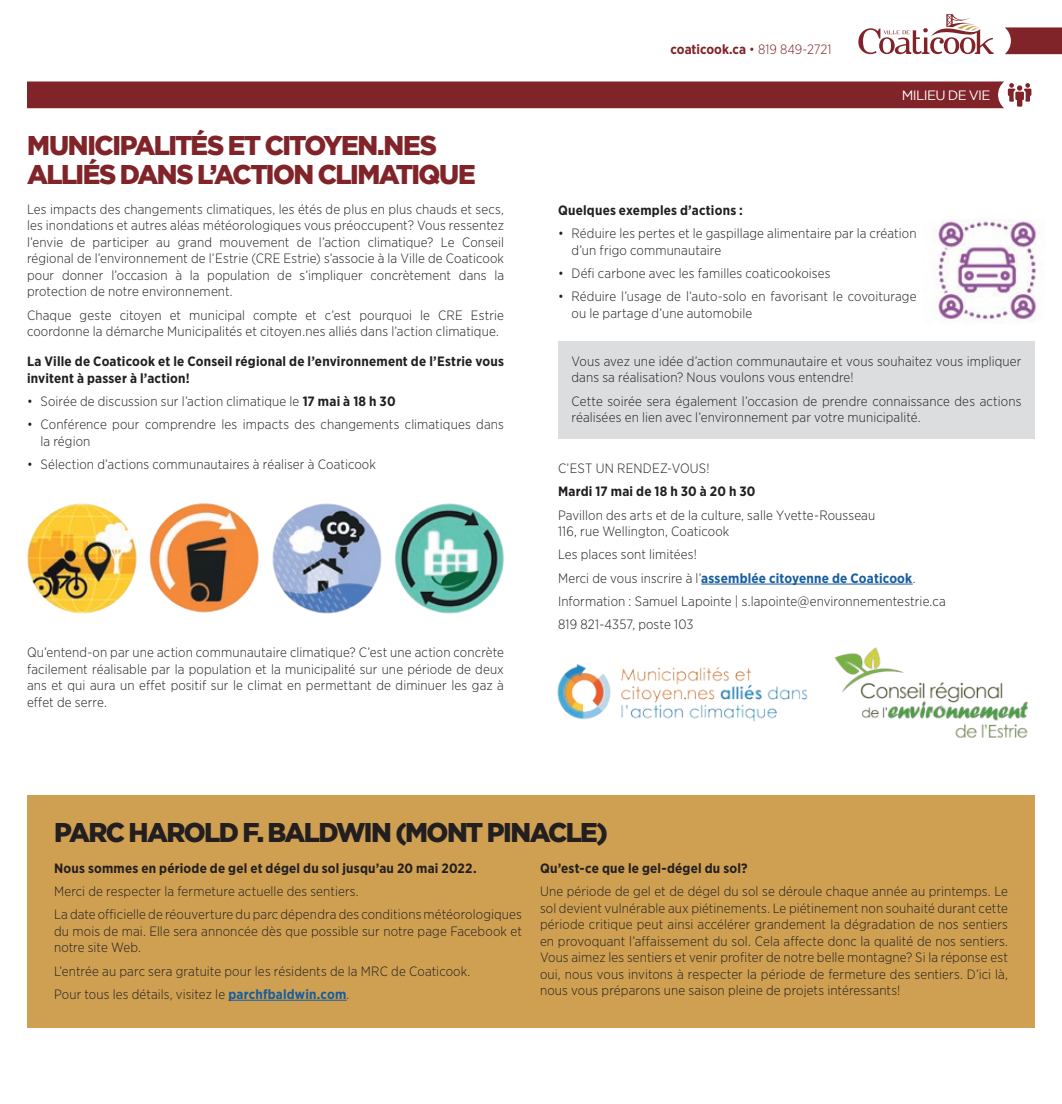
<style>
.page{position:relative;width:1062px;height:1104px;background:#fff}
.page>*{position:absolute;margin:0;border:0;box-sizing:border-box;transform-origin:0 0}
.t1{font:900 27px/28.5px "Gotham";letter-spacing:-.06em;color:#802429}
.t2{font:900 27px "Gotham";letter-spacing:-.06em;color:#231f20}
.t3{font:300 13.5px/16.5px "Gotham Narrow";letter-spacing:.01em;color:#231f20}
.t4{font:700 13.5px/16.5px "Gotham Narrow";letter-spacing:.015em;color:#231f20}
.t5{font:700 13.5px "Gotham Narrow";color:#802429}
.t6{font:13.5px "Gotham";letter-spacing:-.045em;color:#fff}
.s1{font-weight:700}
.s2{font-weight:300}
.s3{font-weight:700;color:#175d9e}
</style>
<div class="page">
<svg style="left:858px;top:14px;width:136px;height:40px"></svg>
<svg style="left:1005px;top:27px;width:57px;height:27px;background:#8a363b"></svg>
<div style="left:27px;top:81px;width:1004px;height:27px;background:#802429"></div>
<div style="left:27px;top:794px;width:1008px;height:233px;background:#cfa052"></div>
<hr style="left:228px;top:999px;width:119px;height:1px;background:#175d9e">
<hr style="left:701px;top:583px;width:212px;height:1px;background:#175d9e">
<img style="left:26px;top:502px;width:113px;height:113px;border-radius:57px">
<img style="left:149px;top:503px;width:110px;height:110px">
<img style="left:270px;top:502px;width:113px;height:113px;border-radius:55px">
<img style="left:392px;top:502px;width:113px;height:113px;border-radius:55px">
<div style="left:558px;top:341px;width:477px;height:98px;background:#dcdddf"></div>
<img style="left:557px;top:664px;width:251px;height:58px">
<img style="left:835px;top:647px;width:193px;height:91px">
<img style="left:933px;top:219px;width:105px;height:104px">
<h1 class="t1" style="left:27px;top:131px;width:450px">MUNICIPALITÉS ET CITOYEN.NES<br>ALLIÉS DANS L’ACTION CLIMATIQUE</h1>
<p class="t3" style="left:27px;top:200px;width:479px;text-align:justify">Les impacts des changements climatiques, les étés de plus en plus chauds et secs, les inondations et autres aléas météorologiques vous préoccupent? Vous ressentez l’envie de participer au grand mouvement de l’action climatique? Le Conseil régional de l’environnement de l’Estrie (CRE Estrie) s’associe à la Ville de Coaticook pour donner l’occasion à la population de s’impliquer concrètement dans la protection de notre environnement.</p>
<p class="t3" style="left:27px;top:306px;width:479px">Chaque geste citoyen et municipal compte et c’est pourquoi le CRE Estrie coordonne la démarche Municipalités et citoyen.nes alliés dans l’action climatique.</p>
<p class="t4" style="left:27px;top:353px;width:479px">La Ville de Coaticook et le Conseil régional de l’environnement de l’Estrie vous invitent à passer à l’action!</p>
<p class="t3" style="left:27px;top:392px;width:370px">• Soirée de discussion sur l’action climatique le <span class="s1">17 mai à 18 h 30</span></p>
<p class="t3" style="left:40px;top:416px;width:465px;text-indent:-14px">• Conférence pour comprendre les impacts des changements climatiques dans la région</p>
<p class="t3" style="left:27px;top:455px;width:350px">• Sélection d’actions communautaires à réaliser à Coaticook</p>
<p class="t3" style="left:27px;top:644px;width:478px;text-align:justify">Qu’entend-on par une action communautaire climatique? C’est une action concrète facilement réalisable par la population et la municipalité sur une période de deux ans et qui aura un effet positif sur le climat en permettant de diminuer les gaz à effet de serre.</p>
<p class="t5" style="left:671px;top:41px;width:162px">coaticook.ca <span class="s2">• 819 849-2721</span></p>
<p class="t6" style="left:902px;top:87px;width:90px">MILIEU DE VIE</p>
<p class="t4" style="left:558px;top:202px;width:187px">Quelques exemples d’actions :</p>
<p class="t3" style="left:571px;top:225px;width:347px;text-indent:-14px">• Réduire les pertes et le gaspillage alimentaire par la création d’un frigo communautaire</p>
<p class="t3" style="left:558px;top:264px;width:274px">• Défi carbone avec les familles coaticookoises</p>
<p class="t3" style="left:571px;top:288px;width:347px;text-indent:-14px">• Réduire l’usage de l’auto-solo en favorisant le covoiturage ou le partage d’une automobile</p>
<p class="t3" style="left:571px;top:352px;width:451px">Vous avez une idée d’action communautaire et vous souhaitez vous impliquer dans sa réalisation? Nous voulons vous entendre!</p>
<p class="t3" style="left:571px;top:392px;width:451px">Cette soirée sera également l’occasion de prendre connaissance des actions réalisées en lien avec l’environnement par votre municipalité.</p>
<p class="t3" style="left:558px;top:459px;width:153px">C’EST UN RENDEZ-VOUS!</p>
<p class="t4" style="left:558px;top:483px;width:199px">Mardi 17 mai de 18 h 30 à 20 h 30</p>
<p class="t3" style="left:558px;top:506px;width:319px">Pavillon des arts et de la culture, salle Yvette-Rousseau<br>116, rue Wellington, Coaticook</p>
<p class="t3" style="left:558px;top:542px;width:389px;line-height:23.2px">Les places sont limitées!<br>Merci de vous inscrire à l’<span class="s3">assemblée citoyenne de Coaticook</span>.<br>Information : Samuel Lapointe | s.lapointe@environnementestrie.ca 819 821-4357, poste 103</p>
<h1 class="t2" style="left:54px;top:816px;width:555px">PARC HAROLD F. BALDWIN (MONT PINACLE)</h1>
<p class="t4" style="left:54px;top:859px;width:424px">Nous sommes en période de gel et dégel du sol jusqu’au 20 mai 2022.</p>
<p class="t3" style="left:54px;top:879px;width:469px;line-height:23.2px">Merci de respecter la fermeture actuelle des sentiers.<br>La date officielle de réouverture du parc dépendra des conditions météorologiques</p>
<p class="t3" style="left:54px;top:922px;width:469px">du mois de mai. Elle sera annoncée dès que possible sur notre page Facebook et notre site Web.</p>
<p class="t3" style="left:54px;top:958px;width:418px;line-height:23.2px">L’entrée au parc sera gratuite pour les résidents de la MRC de Coaticook.<br>Pour tous les détails, visitez le <span class="s3">parchfbaldwin.com</span>.</p>
<p class="t4" style="left:540px;top:859px;width:209px">Qu’est-ce que le gel-dégel du sol?</p>
<p class="t3" style="left:540px;top:882px;width:470px;text-align:justify">Une période de gel et de dégel du sol se déroule chaque année au printemps. Le sol devient vulnérable aux piétinements. Le piétinement non souhaité durant cette période critique peut ainsi accélérer grandement la dégradation de nos sentiers en provoquant l’affaissement du sol. Cela affecte donc la qualité de nos sentiers.<br>Vous aimez les sentiers et venir profiter de notre belle montagne? Si la réponse est oui, nous vous invitons à respecter la période de fermeture des sentiers. D’ici là, nous vous préparons une saison pleine de projets intéressants!</p>
</div>
